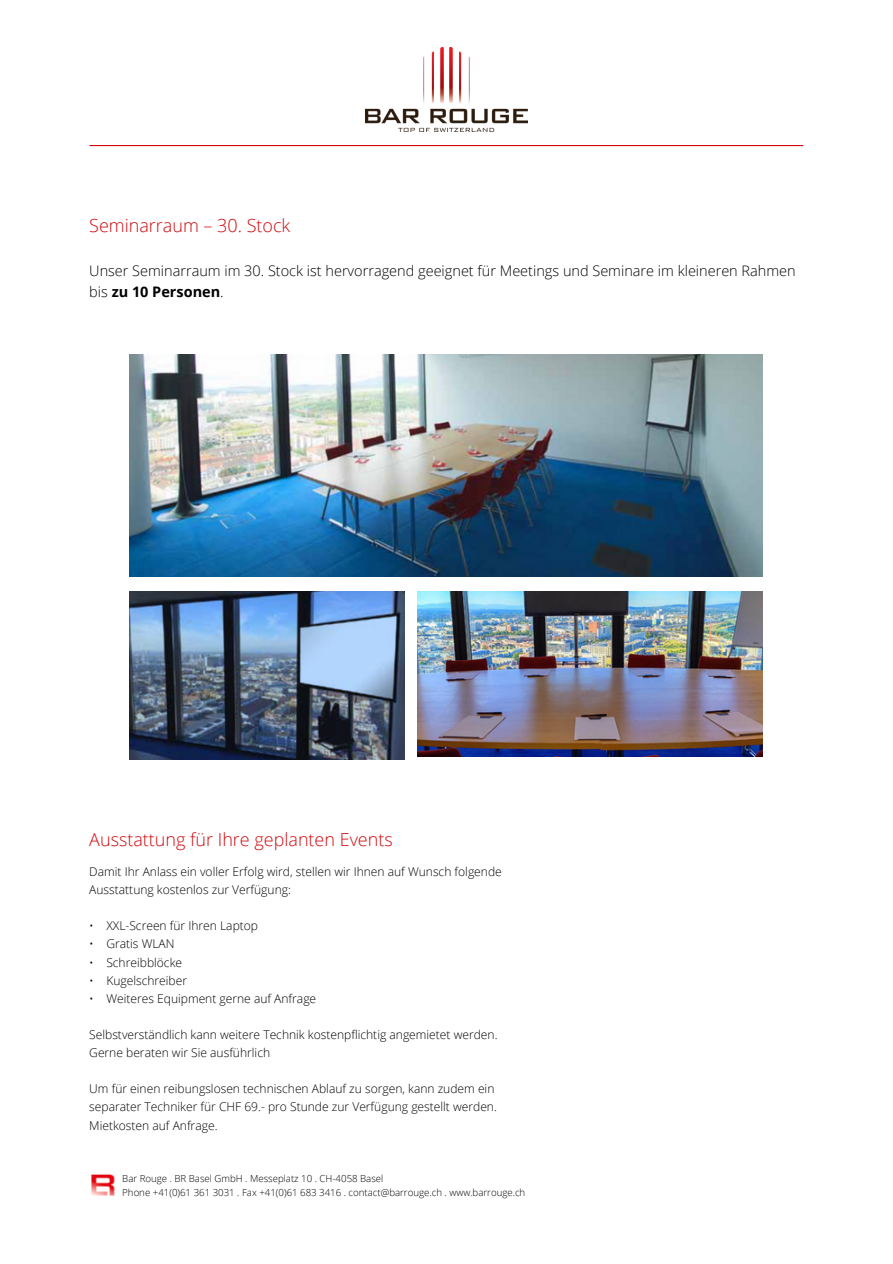
<style>
.page{position:relative;width:893px;height:1264px;background:#fff}
.page>*{position:absolute;margin:0;border:0;box-sizing:border-box;transform-origin:0 0}
.t1{font:300 18px "Open Sans";color:#d00a0f}
.t2{font:300 14.55px "Open Sans";color:#000}
.t3{font:700 14.55px "Open Sans";color:#000}
.t4{font:300 12px/18.1px "Open Sans";color:#000}
.t5{font:300 9.6px "Open Sans";color:#000}
.s1{font-weight:300}
</style>
<div class="page">
<img style="left:130px;top:354px;width:632px;height:223px">
<img style="left:130px;top:591px;width:274px;height:169px">
<img style="left:417px;top:591px;width:345px;height:165px">
<img style="left:91px;top:1174px;width:24px;height:22px">
<hr style="left:90px;top:145px;width:712px;height:1px;background:#d00a0f">
<img style="left:365px;top:47px;width:162px;height:84px">
<p class="t1" style="left:89px;top:213px;width:202px">Seminarraum – 30. Stock</p>
<p class="t2" style="left:89px;top:261px;width:707px">Unser Seminarraum im 30. Stock ist hervorragend geeignet für Meetings und Seminare im kleineren Rahmen</p>
<p class="t3" style="left:89px;top:281px;width:136px"><span class="s1">bis</span> zu 10 Personen<span class="s1">.</span></p>
<p class="t1" style="left:89px;top:826px;width:305px">Ausstattung für Ihre geplanten Events</p>
<p class="t4" style="left:89px;top:862px;width:414px">Damit Ihr Anlass ein voller Erfolg wird, stellen wir Ihnen auf Wunsch folgende<br>Ausstattung kostenlos zur Verfügung:</p>
<p class="t4" style="left:89px;top:916px;width:170px">• XXL-Screen für Ihren Laptop</p>
<p class="t4" style="left:89px;top:934px;width:87px">• Gratis WLAN</p>
<p class="t4" style="left:89px;top:952px;width:94px">• Schreibblöcke</p>
<p class="t4" style="left:89px;top:970px;width:99px">• Kugelschreiber</p>
<p class="t4" style="left:89px;top:989px;width:228px">• Weiteres Equipment gerne auf Anfrage</p>
<p class="t4" style="left:89px;top:1025px;width:410px">Selbstverständlich kann weitere Technik kostenpflichtig angemietet werden.<br>Gerne beraten wir Sie ausführlich</p>
<p class="t4" style="left:89px;top:1079px;width:409px">Um für einen reibungslosen technischen Ablauf zu sorgen, kann zudem ein separater Techniker für CHF 69.- pro Stunde zur Verfügung gestellt werden.<br>Mietkosten auf Anfrage.</p>
<p class="t5" style="left:122px;top:1172px;width:262px">Bar Rouge . BR Basel GmbH . Messeplatz 10 . CH-4058 Basel</p>
<p class="t5" style="left:122px;top:1185px;width:404px">Phone +41(0)61 361 3031 . Fax +41(0)61 683 3416 . contact@barrouge.ch . www.barrouge.ch</p>
</div>
